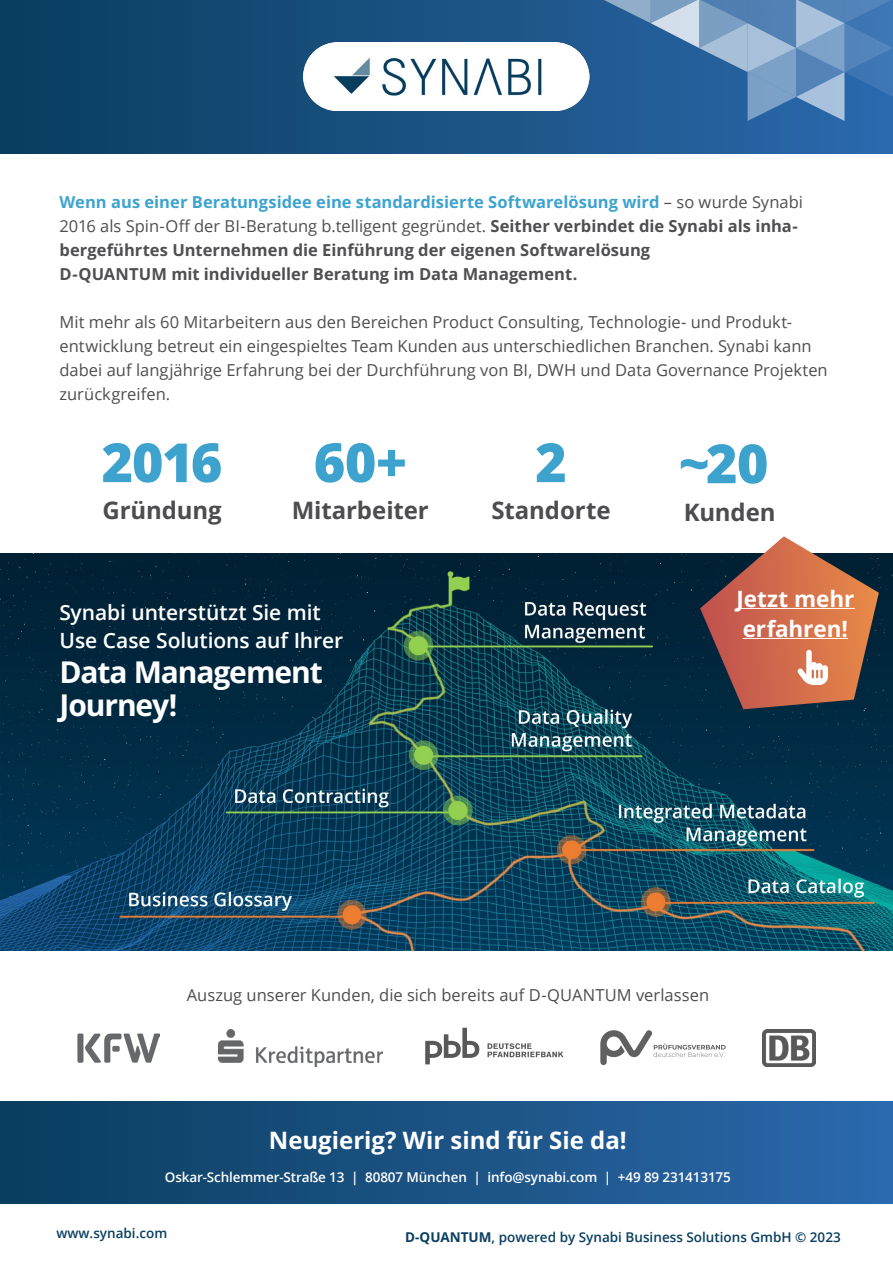
<style>
.page{position:relative;width:893px;height:1263px;background:#fff}
.page>*{position:absolute;margin:0;border:0;box-sizing:border-box;transform-origin:0 0}
.t1{font:800 54px "Open Sans";letter-spacing:-.025em;color:#3da3ce}
.t2{font:700 30px/33px "Open Sans";letter-spacing:-.035em;color:#fff}
.t3{font:700 24px "Open Sans";letter-spacing:-.005em;color:#4d4d4f}
.t4{font:700 24px "Open Sans";color:#fff}
.t5{font:700 22.5px/30px "Open Sans";color:#fff}
.t6{font:600 21px/28.5px "Open Sans";letter-spacing:-.005em;color:#fff}
.t7{font:700 16.5px/24px "Open Sans";color:#4f4e50}
.t8{font:16.5px/24px "Open Sans";color:#4f4e50}
.t9{font:16.5px "Open Sans";color:#4d4d4f}
.t10{font:600 13.5px "Open Sans";letter-spacing:-.01em;color:#fff}
.t11{font:600 13.5px "Open Sans";color:#093e60}
.s1{color:#3da3ce}
.s2{font-weight:400}
.s3{font-weight:700}
</style>
<div class="page">
<img style="left:0;top:554px;width:893px;height:397px">
<div style="left:0;top:0;width:893px;height:153px;background:linear-gradient(to right,#0a3d5e,#2c69ad)"></div>
<div style="left:0;top:1101px;width:893px;height:102px;background:linear-gradient(to right,#0a3d5e,#2c69ad)"></div>
<img style="left:303px;top:42px;width:287px;height:69px">
<svg style="left:602px;top:0;width:291px;height:121px;background:#5382b3"></svg>
<img style="left:218px;top:1029px;width:164px;height:37px">
<img style="left:78px;top:1033px;width:82px;height:29px">
<img style="left:762px;top:1029px;width:53px;height:37px">
<svg style="left:425px;top:1028px;width:54px;height:36px"></svg>
<svg style="left:488px;top:1043px;width:75px;height:14px"></svg>
<svg style="left:600px;top:1030px;width:126px;height:35px"></svg>
<svg style="left:700px;top:536px;width:179px;height:173px;background:#a56b5a"></svg>
<p class="t7" style="left:60px;top:190px;width:745px"><span class="s1">Wenn aus einer Beratungsidee eine standardisierte Softwarelösung wird</span> <span class="s2">– so wurde Synabi 2016 als Spin-Off der BI-Beratung b.telligent gegründet.</span> Seither verbindet die Synabi als inha&shy;bergeführtes Unternehmen die Einführung der eigenen Softwarelösung<br>D-QUANTUM mit individueller Beratung im Data Management.</p>
<p class="t8" style="left:60px;top:310px;width:770px">Mit mehr als 60 Mitarbeitern aus den Bereichen Product Consulting, Technologie- und Produkt&shy;entwicklung betreut ein eingespieltes Team Kunden aus unterschiedlichen Branchen. Synabi kann dabei auf langjährige Erfahrung bei der Durchführung von BI, DWH und Data Governance Projekten zurückgreifen.</p>
<h1 class="t1" style="left:102px;top:421px;width:122px">2016</h1>
<h3 class="t3" style="left:102px;top:494px;width:121px">Gründung</h3>
<h1 class="t1" style="left:314px;top:421px;width:95px">60+</h1>
<h3 class="t3" style="left:292px;top:494px;width:139px">Mitarbeiter</h3>
<p class="t6" style="left:60px;top:598px;width:285px">Synabi unterstützt Sie mit<br>Use Case Solutions auf Ihrer</p>
<h2 class="t2" style="left:60px;top:655px;width:265px">Data Management<br>Journey!</h2>
<h1 class="t1" style="left:535px;top:421px;width:33px">2</h1>
<h3 class="t3" style="left:491px;top:494px;width:121px">Standorte</h3>
<h1 class="t1" style="left:679px;top:422px;width:91px">~20</h1>
<h3 class="t3" style="left:684px;top:495px;width:93px">Kunden</h3>
<h3 class="t5" style="left:736px;top:584px;width:119px">Jetzt mehr erfahren!</h3>
<p class="t9" style="left:187px;top:983px;width:524px">Auszug unserer Kunden, die sich bereits auf D-QUANTUM verlassen</p>
<h3 class="t4" style="left:269px;top:1123px;width:359px">Neugierig? Wir sind für Sie da!</h3>
<p class="t10" style="left:165px;top:1167px;width:567px">Oskar-Schlemmer-Straße 13 | 80807 München | info@synabi.com | +49 89 231413175</p>
<p class="t11" style="left:57px;top:1224px;width:112px">www.synabi.com</p>
<p class="t11" style="left:405px;top:1228px;width:437px"><span class="s3">D-QUANTUM</span>, powered by Synabi Business Solutions GmbH © 2023</p>
</div>
